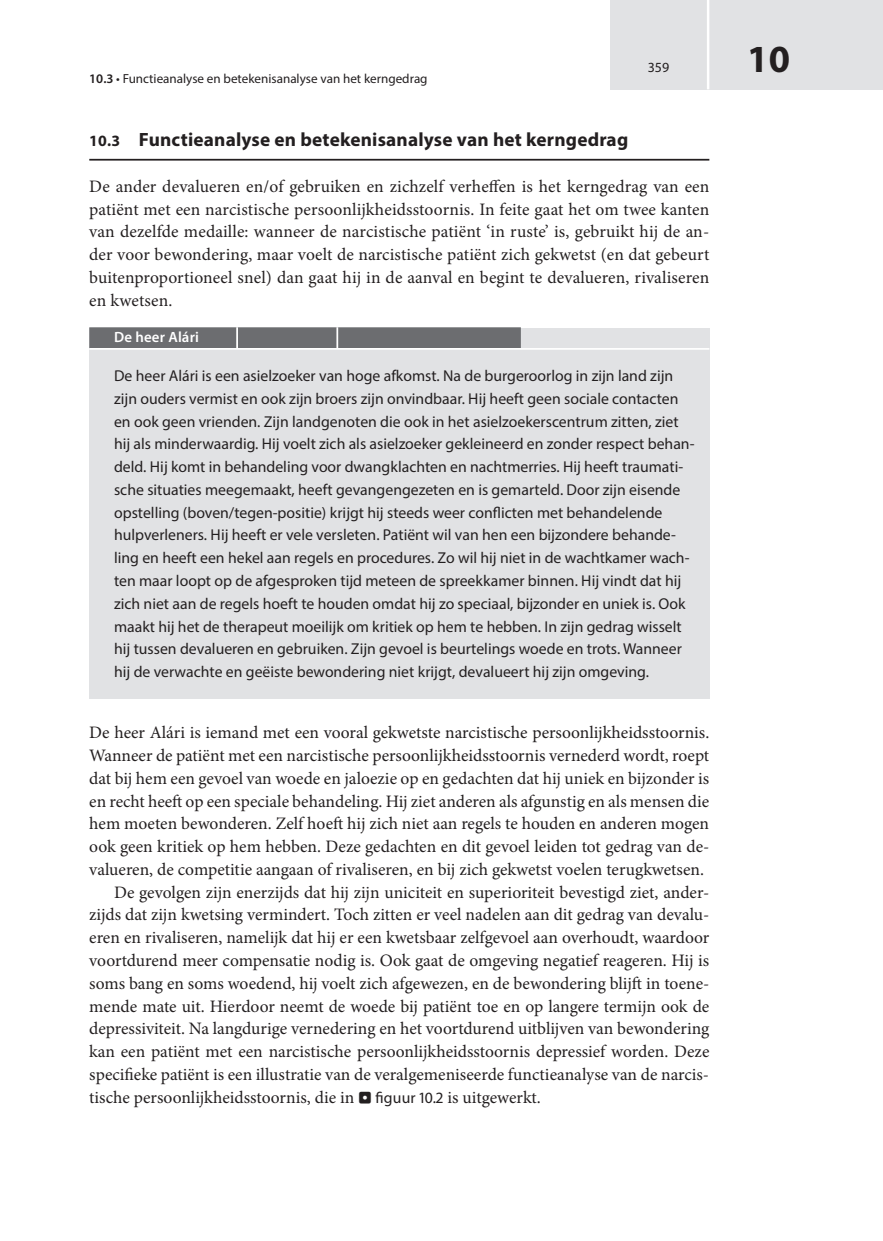
<style>
.page{position:relative;width:883px;height:1241px;background:#fff}
.page>*{position:absolute;margin:0;border:0;box-sizing:border-box;transform-origin:0 0}
.t1{font:700 38.5px "Myriad Pro";color:#231f20}
.t2{font:700 19.25px "Myriad Pro";letter-spacing:.01em;color:#231f20}
.t3{font:17.5px/22.8px "Minion Pro";color:#231f20;text-align:justify}
.t4{font:15.75px/22.8px "Myriad Pro";color:#231f20}
.t5{font:600 14.88px "Myriad Pro";letter-spacing:.01em;color:#fff}
.t6{font:14px "Myriad Pro";color:#231f20}
.t7{font:13.12px "Myriad Pro";color:#231f20}
.s1{font-weight:600}
.s2{font-size:15.75px}
.s3{font-family:"Blik Buttons";font-size:15.75px}
.s4{font-family:"Myriad Pro";font-size:15.75px}
</style>
<div class="page">
<div style="left:610px;top:0;width:273px;height:89px;background:#e1e2e4"></div>
<hr style="left:707px;top:0;width:2px;height:89px;background:#fff">
<div style="left:89px;top:328px;width:620px;height:371px;background:#e1e2e4"></div>
<hr style="left:89px;top:159px;width:620px;height:1px;background:#231f20">
<div style="left:89px;top:327px;width:432px;height:21px;background:#6c6d70"></div>
<hr style="left:236px;top:327px;width:2px;height:21px;background:#fff">
<hr style="left:89px;top:348px;width:620px;height:2px;background:#fff">
<hr style="left:336px;top:327px;width:2px;height:21px;background:#fff">
<p class="t7" style="left:89px;top:74px;width:340px"><span class="s1">10.3</span> • Functieanalyse en betekenisanalyse van het kerngedrag</p>
<p class="t6" style="left:648px;top:62px;width:23px">359</p>
<p class="t2" style="left:89px;top:133px;width:540px"><span class="s2">10.3</span> Functieanalyse en betekenisanalyse van het kerngedrag</p>
<p class="t3" style="left:89px;top:176px;width:622px">De ander devalueren en/of gebruiken en zichzelf verheffen is het kerngedrag van een patiënt met een narcistische persoonlijkheidsstoornis. In feite gaat het om twee kanten van dezelfde medaille: wanneer de narcistische patiënt ‘in ruste’ is, gebruikt hij de an&shy;der voor bewondering, maar voelt de narcistische patiënt zich gekwetst (en dat gebeurt buitenproportioneel snel) dan gaat hij in de aanval en begint te devalueren, rivaliseren en kwetsen.</p>
<p class="t5" style="left:114px;top:331px;width:86px">De heer Alári</p>
<p class="t4" style="left:114px;top:365px;width:582px">De heer Alári is een asielzoeker van hoge afkomst. Na de burgeroorlog in zijn land zijn zijn ouders vermist en ook zijn broers zijn onvindbaar. Hij heeft geen sociale contacten en ook geen vrienden. Zijn landgenoten die ook in het asielzoekerscentrum zitten, ziet hij als minderwaardig. Hij voelt zich als asielzoeker gekleineerd en zonder respect behan&shy;deld. Hij komt in behandeling voor dwangklachten en nachtmerries. Hij heeft traumati&shy;sche situaties meegemaakt, heeft gevangengezeten en is gemarteld. Door zijn eisende opstelling (boven/tegen-positie) krijgt hij steeds weer conflicten met behandelende hulpverleners. Hij heeft er vele versleten. Patiënt wil van hen een bijzondere behande&shy;ling en heeft een hekel aan regels en procedures. Zo wil hij niet in de wachtkamer wach&shy;ten maar loopt op de afgesproken tijd meteen de spreekkamer binnen. Hij vindt dat hij zich niet aan de regels hoeft te houden omdat hij zo speciaal, bijzonder en uniek is. Ook maakt hij het de therapeut moeilijk om kritiek op hem te hebben. In zijn gedrag wisselt hij tussen devalueren en gebruiken. Zijn gevoel is beurtelings woede en trots. Wanneer hij de verwachte en geëiste bewondering niet krijgt, devalueert hij zijn omgeving.</p>
<p class="t3" style="left:89px;top:722px;width:622px">De heer Alári is iemand met een vooral gekwetste narcistische persoonlijkheidsstoornis.</p>
<p class="t3" style="left:89px;top:745px;width:622px">Wanneer de patiënt met een narcistische persoonlijkheidsstoornis vernederd wordt, roept</p>
<p class="t3" style="left:89px;top:768px;width:622px">dat bij hem een gevoel van woede en jaloezie op en gedachten dat hij uniek en bijzonder is</p>
<p class="t3" style="left:89px;top:791px;width:621px">en recht heeft op een speciale behandeling. Hij ziet anderen als afgunstig en als mensen die</p>
<p class="t3" style="left:89px;top:813px;width:621px">hem moeten bewonderen. Zelf hoeft hij zich niet aan regels te houden en anderen mogen</p>
<p class="t3" style="left:89px;top:836px;width:622px">ook geen kritiek op hem hebben. Deze gedachten en dit gevoel leiden tot gedrag van de-</p>
<p class="t3" style="left:89px;top:859px;width:616px">valueren, de competitie aangaan of rivaliseren, en bij zich gekwetst voelen terugkwetsen.</p>
<p class="t3" style="left:114px;top:882px;width:597px">De gevolgen zijn enerzijds dat hij zijn uniciteit en superioriteit bevestigd ziet, ander-</p>
<p class="t3" style="left:89px;top:904px;width:622px">zijds dat zijn kwetsing vermindert. Toch zitten er veel nadelen aan dit gedrag van devalu-</p>
<p class="t3" style="left:89px;top:927px;width:622px">eren en rivaliseren, namelijk dat hij er een kwetsbaar zelfgevoel aan overhoudt, waardoor</p>
<p class="t3" style="left:89px;top:950px;width:622px">voortdurend meer compensatie nodig is. Ook gaat de omgeving negatief reageren. Hij is</p>
<p class="t3" style="left:89px;top:973px;width:622px">soms bang en soms woedend, hij voelt zich afgewezen, en de bewondering blijft in toene-</p>
<p class="t3" style="left:89px;top:995px;width:622px">mende mate uit. Hierdoor neemt de woede bij patiënt toe en op langere termijn ook de</p>
<p class="t3" style="left:89px;top:1018px;width:622px">depressiviteit. Na langdurige vernedering en het voortdurend uitblijven van bewondering</p>
<p class="t3" style="left:89px;top:1041px;width:622px">kan een patiënt met een narcistische persoonlijkheidsstoornis depressief worden. Deze</p>
<p class="t3" style="left:89px;top:1064px;width:621px">specifieke patiënt is een illustratie van de veralgemeniseerde functieanalyse van de narcis-</p>
<p class="t3" style="left:89px;top:1086px;width:453px">tische persoonlijkheidsstoornis, die in <span class="s3">.</span> <span class="s4">figuur 10.2</span> is uitgewerkt.</p>
<h1 class="t1" style="left:747px;top:44px;width:45px">10</h1>
</div>
